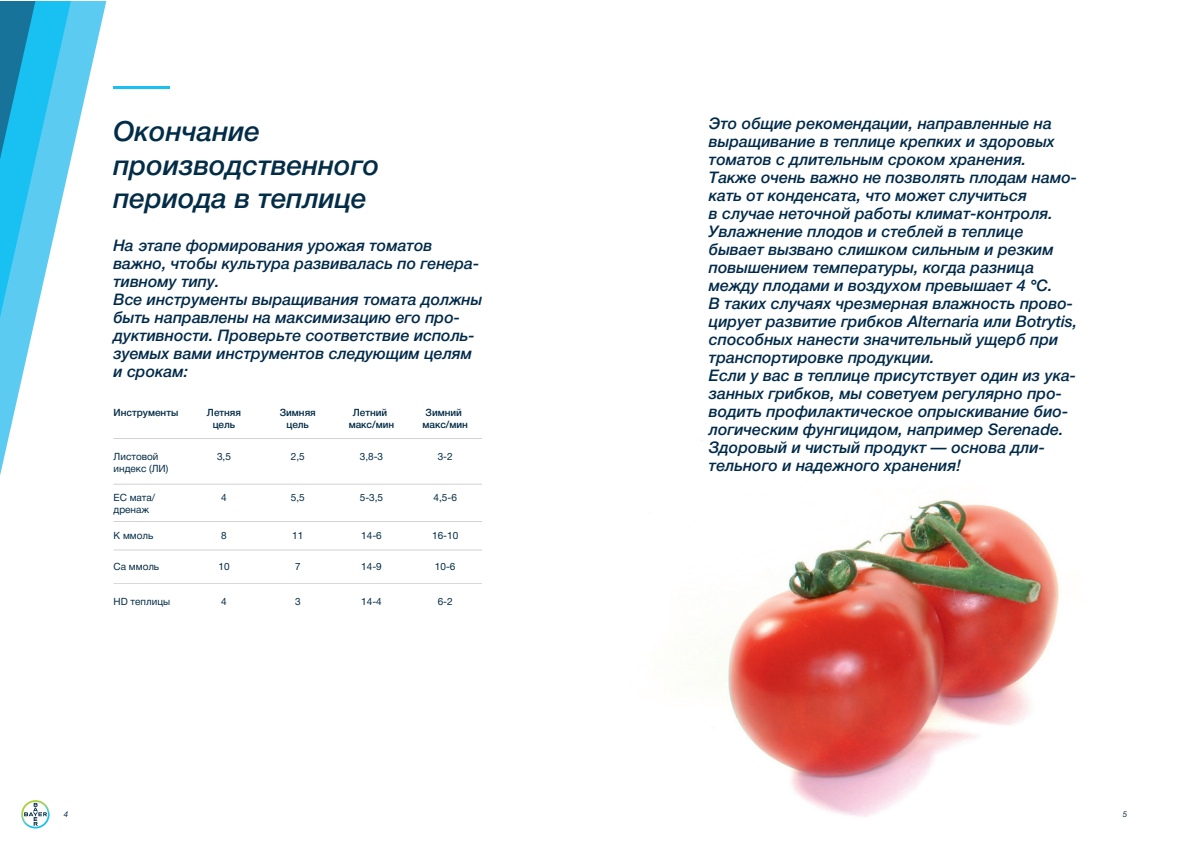
<style>
.page{position:relative;width:1191px;height:842px;background:#fff}
.page>*{position:absolute;margin:0;border:0;box-sizing:border-box;transform-origin:0 0}
.t1{font:500 28px/33.6px "Helvetica Neue";color:#032c46}
.t2{font:italic 500 16px/18px "Helvetica Neue";color:#002a49}
.t3{font:10px "Helvetica Neue Cyr";color:#032c46}
.t4{font:500 10px/12px "Helvetica Neue Cyr";color:#032c46;text-align:center}
.t5{font:italic 8px "Helvetica Neue Cyr";color:#032c46}
</style>
<div class="page">
<img style="left:688px;top:440px;width:371px;height:377px">
<hr style="left:113px;top:438px;width:369px;height:1px;background:#0f1013">
<hr style="left:113px;top:484px;width:369px;height:1px;background:#0f1013">
<hr style="left:113px;top:521px;width:369px;height:1px;background:#0f1013">
<hr style="left:113px;top:550px;width:369px;height:1px;background:#0f1013">
<hr style="left:113px;top:583px;width:369px;height:1px;background:#0f1013">
<hr style="left:113px;top:86px;width:57px;height:3px;background:#18c1f2">
<svg style="left:0;top:1px;width:106px;height:475px"></svg>
<svg style="left:0;top:1px;width:71px;height:316px;background:#4dc2e8"></svg>
<svg style="left:21px;top:800px;width:29px;height:28px"></svg>
<h1 class="t1" style="left:113px;top:114px;width:267px">Окончание производственного периода в теплице</h1>
<p class="t2" style="left:113px;top:236px;width:370px">На этапе формирования урожая томатов важно, чтобы культура развивалась по генера&shy;тивному типу.<br>Все инструменты выращивания томата должны быть направлены на максимизацию его про&shy;дуктивности. Проверьте соответствие исполь&shy;зуемых вами инструментов следующим целям и срокам:</p>
<p class="t4" style="left:207px;top:407px;width:36px">Летняя цель</p>
<p class="t4" style="left:280px;top:407px;width:38px">Зимняя цель</p>
<p class="t4" style="left:349px;top:407px;width:47px">Летний макс/мин</p>
<p class="t4" style="left:422px;top:407px;width:47px">Зимний макс/мин</p>
<p class="t4" style="left:114px;top:407px;width:66px">Инструменты</p>
<p class="t3" style="left:114px;top:451px;width:46px">Листовой</p>
<p class="t3" style="left:217px;top:451px;width:15px">3,5</p>
<p class="t3" style="left:291px;top:451px;width:15px">2,5</p>
<p class="t3" style="left:360px;top:451px;width:25px">3,8-3</p>
<p class="t3" style="left:438px;top:451px;width:17px">3-2</p>
<p class="t3" style="left:114px;top:463px;width:56px">индекс (ЛИ)</p>
<p class="t3" style="left:114px;top:492px;width:43px">ЕС мата/</p>
<p class="t3" style="left:221px;top:492px;width:7px">4</p>
<p class="t3" style="left:291px;top:492px;width:15px">5,5</p>
<p class="t3" style="left:360px;top:492px;width:25px">5-3,5</p>
<p class="t3" style="left:433px;top:492px;width:25px">4,5-6</p>
<p class="t3" style="left:114px;top:504px;width:37px">дренаж</p>
<p class="t3" style="left:114px;top:530px;width:41px">K ммоль</p>
<p class="t3" style="left:221px;top:530px;width:7px">8</p>
<p class="t3" style="left:292px;top:530px;width:13px">11</p>
<p class="t3" style="left:361px;top:530px;width:22px">14-6</p>
<p class="t3" style="left:432px;top:530px;width:28px">16-10</p>
<p class="t3" style="left:114px;top:561px;width:47px">Ca ммоль</p>
<p class="t3" style="left:218px;top:561px;width:13px">10</p>
<p class="t3" style="left:295px;top:561px;width:7px">7</p>
<p class="t3" style="left:361px;top:561px;width:22px">14-9</p>
<p class="t3" style="left:435px;top:561px;width:22px">10-6</p>
<p class="t3" style="left:114px;top:596px;width:58px">HD теплицы</p>
<p class="t3" style="left:221px;top:595px;width:7px">4</p>
<p class="t3" style="left:295px;top:595px;width:7px">3</p>
<p class="t3" style="left:361px;top:595px;width:22px">14-4</p>
<p class="t3" style="left:438px;top:595px;width:17px">6-2</p>
<p class="t2" style="left:709px;top:114px;width:370px">Это общие рекомендации, направленные на выращивание в теплице крепких и здоровых томатов с длительным сроком хранения.<br>Также очень важно не позволять плодам намо&shy;кать от конденсата, что может случиться<br>в случае неточной работы климат-контроля.<br>Увлажнение плодов и стеблей в теплице бывает вызвано слишком сильным и резким повышением температуры, когда разница между плодами и воздухом превышает 4 °C.<br>В таких случаях чрезмерная влажность прово&shy;цирует развитие грибков Alternaria или Botrytis, способных нанести значительный ущерб при транспортировке продукции.<br>Если у вас в теплице присутствует один из ука&shy;занных грибков, мы советуем регулярно про&shy;водить профилактическое опрыскивание био&shy;логическим фунгицидом, например Serenade.<br>Здоровый и чистый продукт — основа дли&shy;тельного и надежного хранения!</p>
<p class="t5" style="left:64px;top:810px;width:6px">4</p>
<p class="t5" style="left:1122px;top:810px;width:6px">5</p>
</div>
